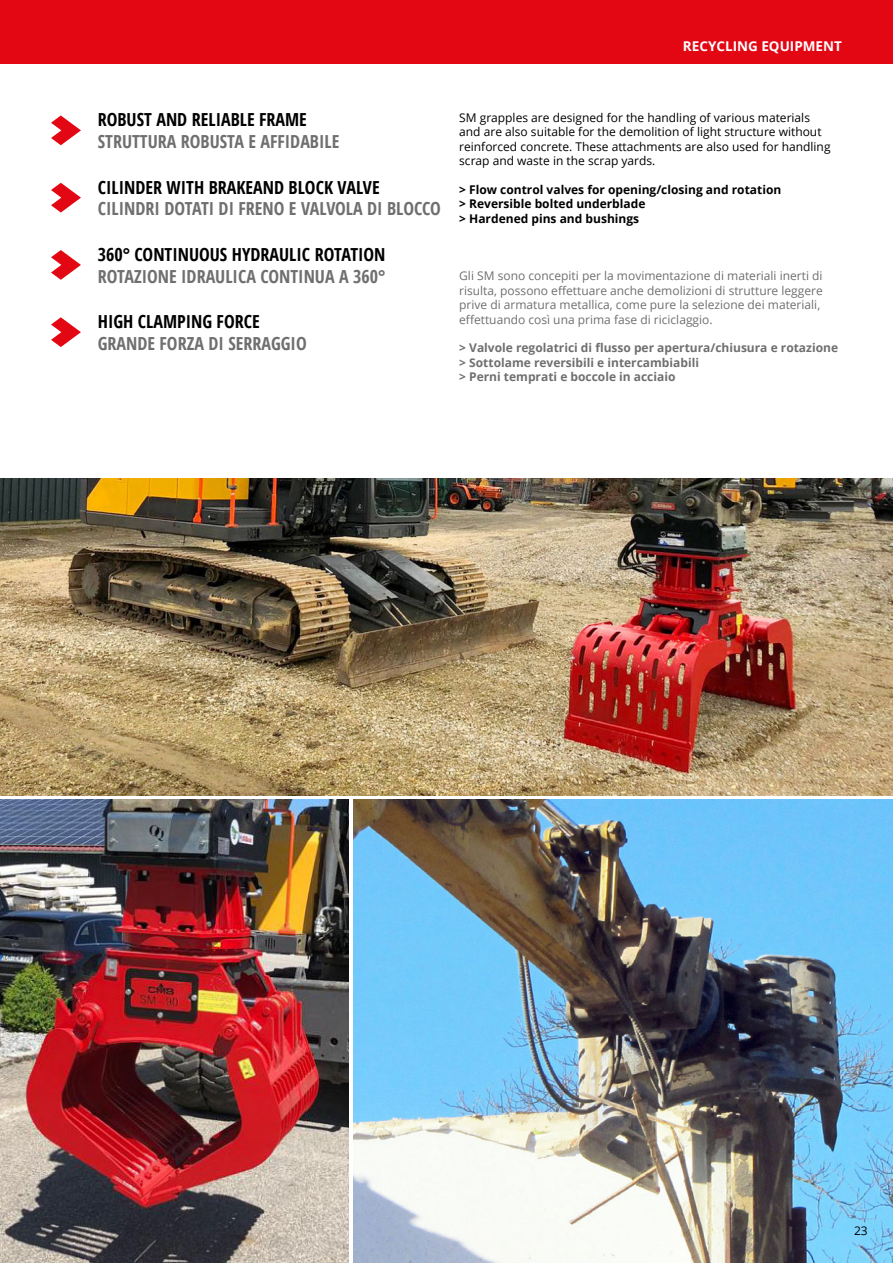
<style>
.page{position:relative;width:893px;height:1263px;background:#fff}
.page>*{position:absolute;margin:0;border:0;box-sizing:border-box;transform-origin:0 0}
.t1{font:700 18px/21.6px "Open Sans Condensed";color:#706f6f}
.t2{font:700 18px/21.6px "Open Sans Condensed";color:#000}
.t3{font:700 13.5px "Open Sans";color:#fff}
.t4{font:12px/14.4px "Open Sans";color:#706f6f}
.t5{font:12px/14.4px "Open Sans";color:#000}
.t6{font:700 12px/14.4px "Open Sans";color:#706f6f}
.t7{font:700 12px/14.4px "Open Sans";color:#000}
.s1{color:#000}
.s2{color:#706f6f}
</style>
<div class="page">
<img style="left:0;top:799px;width:349px;height:464px">
<img style="left:0;top:478px;width:893px;height:317px">
<img style="left:353px;top:799px;width:540px;height:464px">
<svg style="left:51px;top:115px;width:30px;height:30px"></svg>
<svg style="left:51px;top:317px;width:30px;height:30px"></svg>
<svg style="left:51px;top:183px;width:30px;height:30px"></svg>
<svg style="left:51px;top:250px;width:30px;height:30px"></svg>
<div style="left:0;top:0;width:893px;height:64px;background:#e30613"></div>
<p class="t3" style="left:683px;top:37px;width:160px">RECYCLING EQUIPMENT</p>
<p class="t1" style="left:98px;top:109px;width:243px"><span class="s1">ROBUST AND RELIABLE FRAME<br></span>STRUTTURA ROBUSTA E AFFIDABILE</p>
<p class="t1" style="left:98px;top:176px;width:345px"><span class="s1">CILINDER WITH BRAKEAND BLOCK VALVE<br></span>CILINDRI DOTATI DI FRENO E VALVOLA DI BLOCCO</p>
<p class="t2" style="left:98px;top:243px;width:289px">360° CONTINUOUS HYDRAULIC ROTATION<br><span class="s2">ROTAZIONE IDRAULICA CONTINUA A 360°</span></p>
<p class="t1" style="left:98px;top:310px;width:210px"><span class="s1">HIGH CLAMPING FORCE<br></span>GRANDE FORZA DI SERRAGGIO</p>
<p class="t5" style="left:459px;top:110px;width:373px">SM grapples are designed for the handling of various materials and are also suitable for the demolition of light structure without reinforced concrete. These attachments are also used for handling scrap and waste in the scrap yards.</p>
<p class="t7" style="left:459px;top:182px;width:324px">&gt; Flow control valves for opening/closing and rotation &gt; Reversible bolted underblade<br>&gt; Hardened pins and bushings</p>
<p class="t4" style="left:459px;top:268px;width:365px">Gli SM sono concepiti per la movimentazione di materiali inerti di risulta, possono effettuare anche demolizioni di strutture leggere prive di armatura metallica, come pure la selezione dei materiali, effettuando così una prima fase di riciclaggio.</p>
<p class="t6" style="left:459px;top:340px;width:380px">&gt; Valvole regolatrici di flusso per apertura/chiusura e rotazione &gt; Sottolame reversibili e intercambiabili<br>&gt; Perni temprati e boccole in acciaio</p>
<p class="t5" style="left:854px;top:1223px;width:15px">23</p>
</div>
